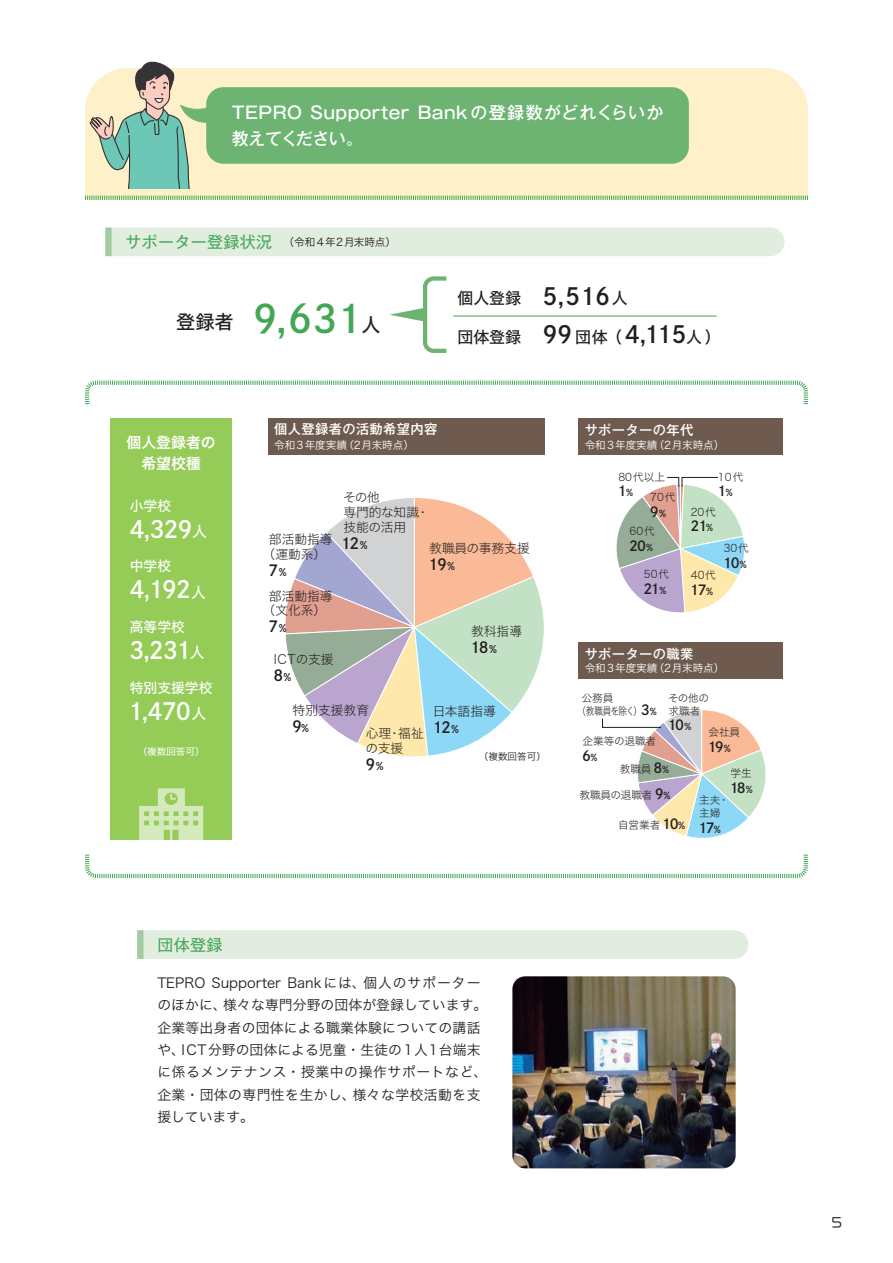
<style>
.page{position:relative;width:893px;height:1263px;background:#fff}
.page>*{position:absolute;margin:0;border:0;box-sizing:border-box;transform-origin:0 0}
.t1{font:38.25px "Shuei Go Kin Std B";color:#43a756}
.t2{font:23.4px "Shuei Go Kin Std B";letter-spacing:-.05em;color:#fff}
.t3{font:500 16.95px/25.5px "Gothic MB101 Pr 6 N";letter-spacing:.025em;color:#fff}
.t4{font:15.9px "Hira Kaku Std N W5";color:#231f20}
.t5{font:15.9px "Gothic MB101 Pr 6 N";color:#43a756}
.t6{font:15.15px "Shuei Go Kin Std B";color:#231f20}
.t7{font:14.85px/21.3px "Hira Kaku Std N W6";color:#fff;text-align:center}
.t8{font:13.8px/22.4px "Hira Kaku Std N W3";letter-spacing:.015em;color:#231f20}
.t9{font:13.8px "Shuei Go Kin Std B";letter-spacing:-.105em;color:#231f20}
.t10{font:13.8px "Hira Kaku Std N W5";color:#fff}
.t11{font:500 13.35px "Gothic MB101 Pr 6 N";letter-spacing:.025em;color:#fff}
.t12{font:12.75px/14.9px "Hira Kaku Std N W2";color:#231f20;text-align:center}
.t13{font:12.75px/14.9px "Hira Kaku Std N W2";letter-spacing:-.035em;color:#231f20}
.t14{font:12.75px "VDL Logo Maru Jr Regular";color:#231f20}
.t15{font:10.65px/12.8px "Hira Kaku Std N W2";color:#231f20}
.t16{font:10.65px "Hira Kaku Std N W3";letter-spacing:-.01em;color:#fff}
.t17{font:10.65px "Hira Kaku Std N W3";letter-spacing:.015em;color:#231f20}
.t18{font:10.65px/13.5px "Hira Kaku Std N W2";letter-spacing:-.02em;color:#231f20}
.t19{font:9.6px "Hira Kaku Std N W4";color:#fff}
.t20{font:9.6px "Hira Kaku Std N W3";color:#231f20}
.s1{font-family:"Gothic MB101 Pr 6 N";font-size:15.9px;color:#43a756}
.s2{font-family:"Hira Kaku Std N W5";font-size:19.2px;color:#231f20}
.s3{font-family:"Shuei Go Kin Std B";font-size:23.4px}
.s4{font-family:"Hira Kaku Std N W5";font-size:14.85px}
.s5{font-size:10.5px}
.s6{font-size:9.6px}
.s7{font-family:"Shuei Go Kin Std B";font-size:13.8px}
.s8{font-family:"Shuei Go Kin Std B";font-size:9.6px}
</style>
<div class="page">
<svg style="left:85px;top:380px;width:723px;height:24px"></svg>
<svg style="left:85px;top:854px;width:723px;height:25px"></svg>
<svg style="left:285px;top:498px;width:259px;height:259px"></svg>
<svg style="left:602px;top:710px;width:164px;height:128px"></svg>
<div style="left:85px;top:68px;width:723px;height:127px;background:#fef0c9"></div>
<img style="left:512px;top:976px;width:224px;height:192px">
<hr style="left:453px;top:316px;width:264px;height:1px;background:#43a756">
<div style="left:144px;top:930px;width:604px;height:29px;background:#e1edde"></div>
<div style="left:137px;top:930px;width:7px;height:29px;background:#a3cba1"></div>
<div style="left:112px;top:227px;width:672px;height:29px;background:#e1edde"></div>
<div style="left:105px;top:227px;width:7px;height:29px;background:#a3cba1"></div>
<div style="left:206px;top:87px;width:483px;height:77px;background:#6db472;border-radius:17px"></div>
<svg style="left:389px;top:276px;width:58px;height:77px"></svg>
<svg style="left:85px;top:195px;width:723px;height:5px;background:#b2d29b"></svg>
<div style="left:111px;top:419px;width:121px;height:421px;background:#95cb57"></div>
<svg style="left:139px;top:788px;width:64px;height:52px"></svg>
<div style="left:268px;top:419px;width:276px;height:36px;background:#6e5a4e"></div>
<div style="left:578px;top:419px;width:204px;height:36px;background:#6e5a4e"></div>
<div style="left:578px;top:642px;width:204px;height:36px;background:#6e5a4e"></div>
<svg style="left:616px;top:477px;width:129px;height:136px"></svg>
<svg style="left:86px;top:61px;width:130px;height:127px;background:#bcd0b5"></svg>
<p class="t3" style="left:232px;top:99px;width:433px">TEPRO Supporter Bankの登録数がどれくらいか教えてください。</p>
<p class="t17" style="left:125px;top:234px;width:272px"><span class="s1">サポーター登録状況</span> （令和4年2月末時点）</p>
<h1 class="t1" style="left:176px;top:292px;width:206px"><span class="s2">登録者</span> 9,631<span class="s2">人</span></h1>
<p class="t4" style="left:457px;top:286px;width:172px">個人登録 <span class="s3">5,516</span>人</p>
<p class="t4" style="left:457px;top:325px;width:265px">団体登録 <span class="s3">99</span> 団体（ <span class="s3">4,115</span>人）</p>
<p class="t7" style="left:126px;top:432px;width:91px">個人登録者の希望校種</p>
<p class="t10" style="left:130px;top:495px;width:43px">小学校</p>
<h2 class="t2" style="left:129px;top:513px;width:79px">4,329<span class="s4">人</span></h2>
<p class="t10" style="left:130px;top:556px;width:43px">中学校</p>
<h2 class="t2" style="left:129px;top:573px;width:78px">4,192<span class="s4">人</span></h2>
<p class="t10" style="left:130px;top:616px;width:57px">高等学校</p>
<h2 class="t2" style="left:129px;top:634px;width:77px">3,231<span class="s4">人</span></h2>
<p class="t10" style="left:130px;top:677px;width:84px">特別支援学校</p>
<h2 class="t2" style="left:129px;top:694px;width:79px">1,470<span class="s4">人</span></h2>
<p class="t19" style="left:138px;top:744px;width:68px">（複数回答可）</p>
<p class="t11" style="left:274px;top:418px;width:165px">個人登録者の活動希望内容</p>
<p class="t16" style="left:274px;top:437px;width:141px">令和3年度実績（2月末時点）</p>
<p class="t12" style="left:263px;top:531px;width:72px">部活動指導（運動系）</p>
<p class="t6" style="left:269px;top:559px;width:21px">7<span class="s5">％</span></p>
<p class="t12" style="left:263px;top:588px;width:72px">部活動指導（文化系）</p>
<p class="t6" style="left:269px;top:616px;width:21px">7<span class="s5">％</span></p>
<p class="t12" style="left:274px;top:651px;width:61px">ICTの支援</p>
<p class="t6" style="left:273px;top:664px;width:21px">8<span class="s5">％</span></p>
<p class="t13" style="left:343px;top:490px;width:88px">その他<br>専門的な知識・技能の活用</p>
<p class="t6" style="left:341px;top:533px;width:29px">12<span class="s5">％</span></p>
<p class="t12" style="left:429px;top:541px;width:102px">教職員の事務支援</p>
<p class="t6" style="left:429px;top:554px;width:29px">19<span class="s5">％</span></p>
<p class="t12" style="left:471px;top:624px;width:53px">教科指導</p>
<p class="t6" style="left:470px;top:637px;width:29px">18<span class="s5">％</span></p>
<p class="t12" style="left:293px;top:702px;width:78px">特別支援教育</p>
<p class="t6" style="left:292px;top:715px;width:20px">9<span class="s5">％</span></p>
<p class="t12" style="left:366px;top:700px;width:131px;line-height:21.9px;text-align:left;text-indent:67px">日本語指導心理・福祉 <sup>12</sup><sup>％</sup></p>
<p class="t12" style="left:365px;top:740px;width:39px">の支援</p>
<p class="t6" style="left:366px;top:754px;width:21px">9<span class="s5">％</span></p>
<p class="t20" style="left:479px;top:749px;width:68px">（複数回答可）</p>
<p class="t11" style="left:585px;top:419px;width:110px">サポーターの年代</p>
<p class="t16" style="left:585px;top:437px;width:141px">令和3年度実績（2月末時点）</p>
<p class="t15" style="left:618px;top:470px;width:48px">80代以上</p>
<p class="t9" style="left:618px;top:482px;width:18px">1<span class="s6">％</span></p>
<p class="t15" style="left:650px;top:491px;width:27px">70代</p>
<p class="t9" style="left:650px;top:502px;width:19px">9<span class="s6">％</span></p>
<p class="t15" style="left:630px;top:524px;width:27px">60代</p>
<p class="t9" style="left:629px;top:536px;width:27px">20<span class="s6">％</span></p>
<p class="t15" style="left:644px;top:568px;width:27px">50代</p>
<p class="t9" style="left:644px;top:579px;width:26px">21<span class="s6">％</span></p>
<p class="t15" style="left:718px;top:470px;width:27px">10代</p>
<p class="t9" style="left:717px;top:482px;width:18px">1<span class="s6">％</span></p>
<p class="t15" style="left:691px;top:505px;width:27px">20代</p>
<p class="t9" style="left:690px;top:516px;width:26px">21<span class="s6">％</span></p>
<p class="t15" style="left:691px;top:569px;width:27px">40代</p>
<p class="t9" style="left:690px;top:580px;width:26px">17<span class="s6">％</span></p>
<p class="t15" style="left:724px;top:541px;width:27px">30代</p>
<p class="t9" style="left:723px;top:553px;width:27px">10<span class="s6">％</span></p>
<p class="t11" style="left:585px;top:642px;width:110px">サポーターの職業</p>
<p class="t16" style="left:585px;top:660px;width:141px">令和3年度実績（2月末時点）</p>
<p class="t18" style="left:577px;top:691px;width:82px;text-indent:4px">公務員<br>（教職員を除く）<span class="s7">3</span><span class="s8">％</span></p>
<p class="t15" style="left:668px;top:691px;width:42px">その他の求職者</p>
<p class="t9" style="left:668px;top:715px;width:26px">10<span class="s6">％</span></p>
<p class="t15" style="left:708px;top:725px;width:33px">会社員</p>
<p class="t9" style="left:708px;top:737px;width:26px">19<span class="s6">％</span></p>
<p class="t15" style="left:583px;top:735px;width:75px">企業等の退職者</p>
<p class="t9" style="left:582px;top:746px;width:18px">6<span class="s6">％</span></p>
<p class="t15" style="left:620px;top:762px;width:52px">教職員 <span class="s7">8</span><span class="s8">％</span></p>
<p class="t15" style="left:730px;top:766px;width:23px">学生</p>
<p class="t9" style="left:730px;top:778px;width:26px">18<span class="s6">％</span></p>
<p class="t15" style="left:699px;top:793px;width:31px">主夫・</p>
<p class="t15" style="left:699px;top:806px;width:23px">主婦</p>
<p class="t15" style="left:618px;top:818px;width:105px">自営業者 <span class="s7">10</span><span class="s8">％</span> <span class="s7">17</span><sub>％</sub></p>
<p class="t15" style="left:579px;top:788px;width:94px">教職員の退職者 <span class="s7">9</span><span class="s8">％</span></p>
<p class="t5" style="left:157px;top:931px;width:66px">団体登録</p>
<p class="t8" style="left:157px;top:971px;width:331px">TEPRO Supporter Bankには、個人のサポーターのほかに、様々な専門分野の団体が登録しています。企業等出身者の団体による職業体験についての講話や、ICT分野の団体による児童・生徒の1人1台端末に係るメンテナンス・授業中の操作サポートなど、企業・団体の専門性を生かし、様々な学校活動を支援しています。</p>
<p class="t14" style="left:832px;top:1214px;width:12px">5</p>
</div>
